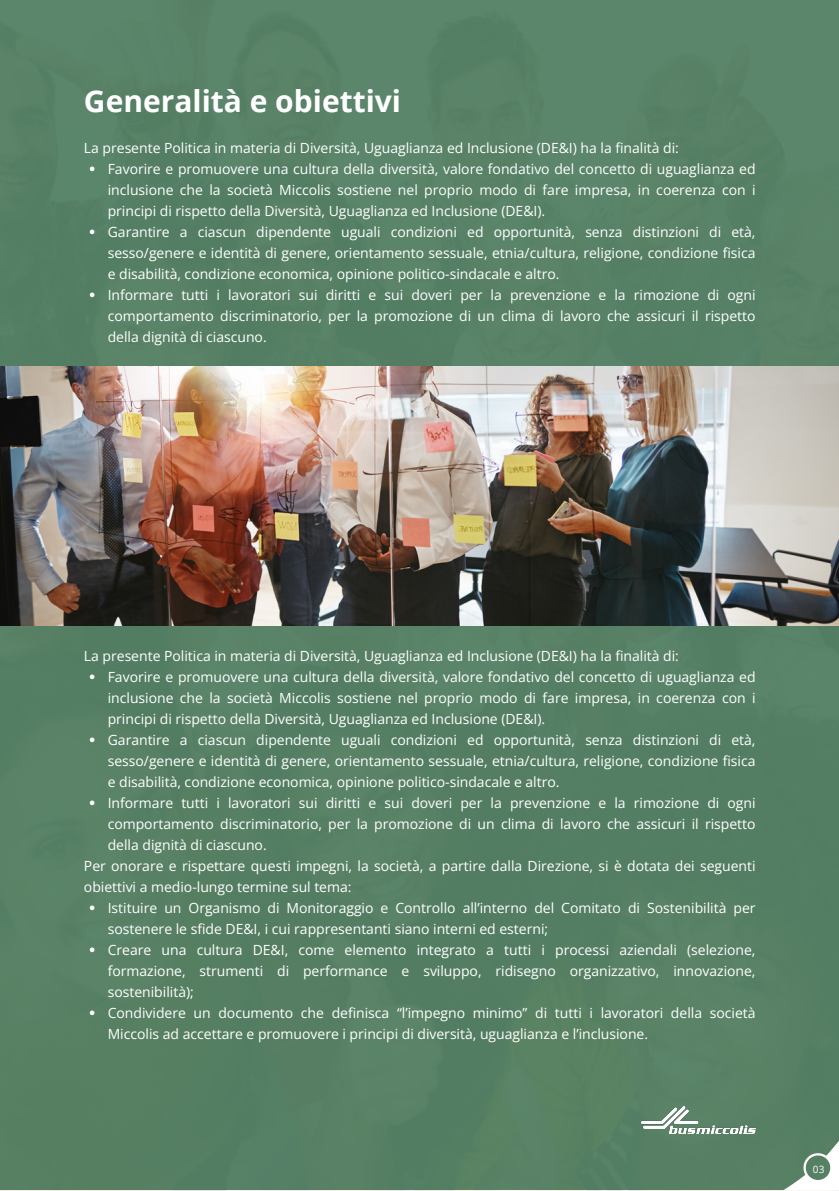
<style>
.page{position:relative;width:839px;height:1191px;background:#fff}
.page>*{position:absolute;margin:0;border:0;box-sizing:border-box;transform-origin:0 0}
.t1{font:700 30px "Open Sans";color:#fff}
.t2{font:14px/21px "Open Sans";color:#fff;text-align:justify}
.t3{font:10px "Open Sans";color:#fff}
</style>
<div class="page">
<div style="left:0;top:0;width:838px;height:1190px;background:#578065"></div>
<svg style="left:90px;top:167px;width:4px;height:4px"></svg>
<svg style="left:90px;top:230px;width:4px;height:4px"></svg>
<svg style="left:90px;top:293px;width:4px;height:4px"></svg>
<img style="left:0;top:366px;width:838px;height:260px">
<svg style="left:90px;top:675px;width:4px;height:4px"></svg>
<svg style="left:90px;top:738px;width:4px;height:4px"></svg>
<svg style="left:90px;top:801px;width:4px;height:4px"></svg>
<svg style="left:90px;top:906px;width:4px;height:4px"></svg>
<svg style="left:90px;top:948px;width:4px;height:4px"></svg>
<svg style="left:90px;top:1011px;width:4px;height:4px"></svg>
<svg style="left:782px;top:1142px;width:56px;height:49px"></svg>
<h1 class="t1" style="left:84px;top:80px;width:319px">Generalità e obiettivi</h1>
<p class="t2" style="left:84px;top:137px;width:596px">La presente Politica in materia di Diversità, Uguaglianza ed Inclusione (DE&amp;I) ha la finalità di:</p>
<p class="t2" style="left:108px;top:158px;width:649px">Favorire e promuovere una cultura della diversità, valore fondativo del concetto di uguaglianza ed inclusione che la società Miccolis sostiene nel proprio modo di fare impresa, in coerenza con i principi di rispetto della Diversità, Uguaglianza ed Inclusione (DE&amp;I).</p>
<p class="t2" style="left:108px;top:221px;width:649px">Garantire a ciascun dipendente uguali condizioni ed opportunità, senza distinzioni di età, sesso/genere e identità di genere, orientamento sessuale, etnia/cultura, religione, condizione fisica e disabilità, condizione economica, opinione politico-sindacale e altro.</p>
<p class="t2" style="left:108px;top:284px;width:649px">Informare tutti i lavoratori sui diritti e sui doveri per la prevenzione e la rimozione di ogni comportamento discriminatorio, per la promozione di un clima di lavoro che assicuri il rispetto della dignità di ciascuno.</p>
<p class="t2" style="left:84px;top:645px;width:596px">La presente Politica in materia di Diversità, Uguaglianza ed Inclusione (DE&amp;I) ha la finalità di:</p>
<p class="t2" style="left:108px;top:666px;width:649px">Favorire e promuovere una cultura della diversità, valore fondativo del concetto di uguaglianza ed inclusione che la società Miccolis sostiene nel proprio modo di fare impresa, in coerenza con i principi di rispetto della Diversità, Uguaglianza ed Inclusione (DE&amp;I).</p>
<p class="t2" style="left:108px;top:729px;width:649px">Garantire a ciascun dipendente uguali condizioni ed opportunità, senza distinzioni di età, sesso/genere e identità di genere, orientamento sessuale, etnia/cultura, religione, condizione fisica e disabilità, condizione economica, opinione politico-sindacale e altro.</p>
<p class="t2" style="left:108px;top:792px;width:649px">Informare tutti i lavoratori sui diritti e sui doveri per la prevenzione e la rimozione di ogni comportamento discriminatorio, per la promozione di un clima di lavoro che assicuri il rispetto della dignità di ciascuno.</p>
<p class="t2" style="left:84px;top:855px;width:673px">Per onorare e rispettare questi impegni, la società, a partire dalla Direzione, si è dotata dei seguenti obiettivi a medio-lungo termine sul tema:</p>
<p class="t2" style="left:108px;top:897px;width:649px">Istituire un Organismo di Monitoraggio e Controllo all’interno del Comitato di Sostenibilità per sostenere le sfide DE&amp;I, i cui rappresentanti siano interni ed esterni;</p>
<p class="t2" style="left:108px;top:939px;width:649px">Creare una cultura DE&amp;I, come elemento integrato a tutti i processi aziendali (selezione, formazione, strumenti di performance e sviluppo, ridisegno organizzativo, innovazione, sostenibilità);</p>
<p class="t2" style="left:108px;top:1002px;width:649px">Condividere un documento che definisca “l’impegno minimo” di tutti i lavoratori della società<br>Miccolis ad accettare e promuovere i principi di diversità, uguaglianza e l’inclusione.</p>
<p class="t3" style="left:812px;top:1162px;width:13px">03</p>
</div>
